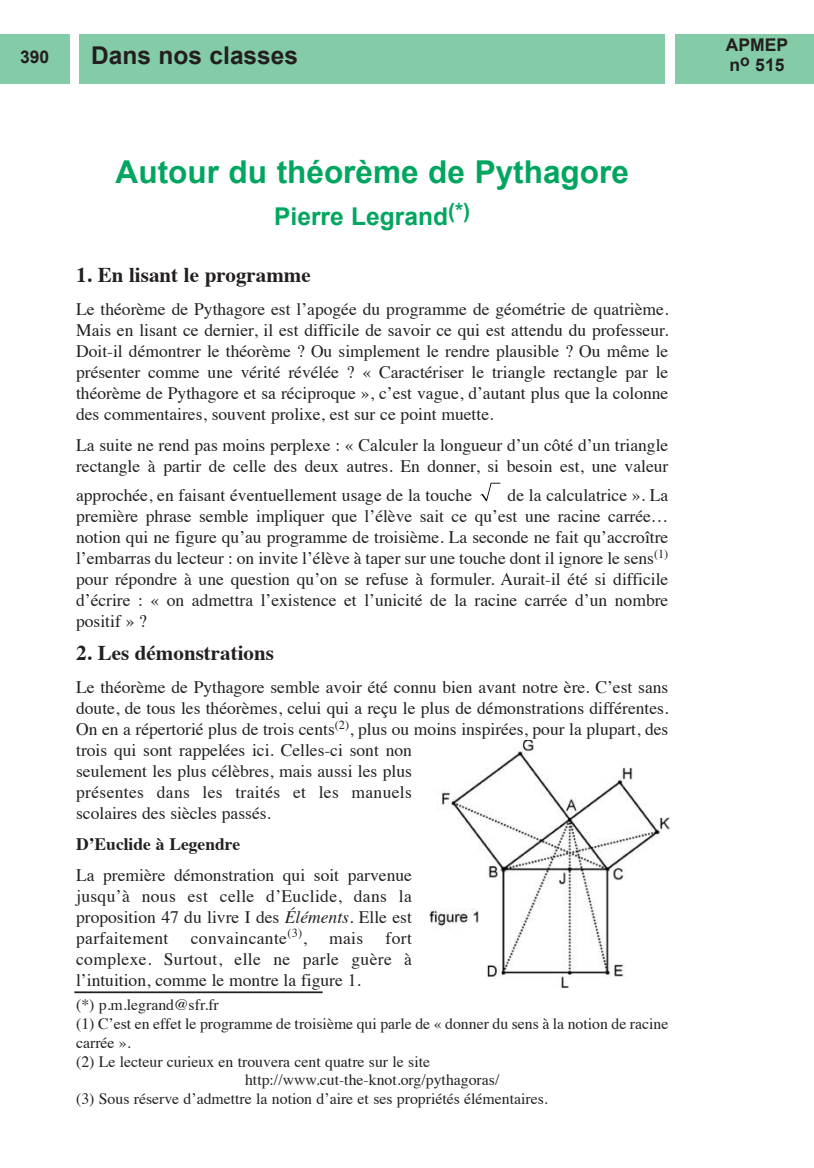
<style>
.page{position:relative;width:814px;height:1168px;background:#fff}
.page>*{position:absolute;margin:0;border:0;box-sizing:border-box;transform-origin:0 0}
.t1{font:700 31.5px "Arial";color:#00a65f}
.t2{font:700 24.5px "Arial";color:#00a65f}
.t3{font:700 24.5px "Arial";color:#231f20}
.t4{font:700 21px "Times";color:#231f20}
.t5{font:17.5px/21px "Times";color:#231f20;text-align:justify}
.t6{font:700 17.5px "Times";color:#231f20}
.t7{font:17.5px "Times";letter-spacing:.02em;color:#231f20}
.t8{font:700 17.5px/19.6px "Arial";color:#231f20}
.t9{font:15.75px "Times";color:#231f20}
.s1{font-style:italic}
</style>
<div class="page">
<svg style="left:480px;top:483px;width:20px;height:18px"></svg>
<div style="left:0;top:34px;width:69px;height:49px;background:#84cba7"></div>
<div style="left:79px;top:34px;width:586px;height:49px;background:#84cba7"></div>
<div style="left:675px;top:34px;width:138px;height:49px;background:#84cba7"></div>
<hr style="left:74px;top:991px;width:248px;height:2px;background:#231f20">
<img style="left:430px;top:740px;width:239px;height:248px">
<p class="t8" style="left:20px;top:47px;width:31px">390</p>
<h2 class="t3" style="left:91px;top:42px;width:208px">Dans nos classes</h2>
<p class="t8" style="left:725px;top:35px;width:64px">APMEP n<sup>o</sup> 515</p>
<h1 class="t1" style="left:116px;top:154px;width:514px">Autour du théorème de Pythagore</h1>
<h2 class="t2" style="left:274px;top:203px;width:197px">Pierre Legrand<sup>(*)</sup></h2>
<p class="t4" style="left:76px;top:266px;width:236px">1. En lisant le programme</p>
<p class="t5" style="left:76px;top:300px;width:593px">Le théorème de Pythagore est l’apogée du programme de géométrie de quatrième.<br>Mais en lisant ce dernier, il est difficile de savoir ce qui est attendu du professeur.<br>Doit-il démontrer le théorème ? Ou simplement le rendre plausible ? Ou même le présenter comme une vérité révélée ? « Caractériser le triangle rectangle par le théorème de Pythagore et sa réciproque », c’est vague, d’autant plus que la colonne des commentaires, souvent prolixe, est sur ce point muette.</p>
<p class="t5" style="left:76px;top:436px;width:593px">La suite ne rend pas moins perplexe : « Calculer la longueur d’un côté d’un triangle rectangle à partir de celle des deux autres. En donner, si besoin est, une valeur</p>
<p class="t5" style="left:76px;top:486px;width:397px">approchée, en faisant éventuellement usage de la touche</p>
<p class="t5" style="left:76px;top:486px;width:593px;text-indent:431px">de la calculatrice ». La première phrase semble impliquer que l’élève sait ce qu’est une racine carrée… notion qui ne figure qu’au programme de troisième. La seconde ne fait qu’accroître l’embarras du lecteur : on invite l’élève à taper sur une touche dont il ignore le sens<sup>(1) </sup>pour répondre à une question qu’on se refuse à formuler. Aurait-il été si difficile d’écrire : « on admettra l’existence et l’unicité de la racine carrée d’un nombre positif » ?</p>
<p class="t4" style="left:76px;top:644px;width:199px">2. Les démonstrations</p>
<p class="t5" style="left:76px;top:678px;width:593px;text-align:left">Le théorème de Pythagore semble avoir été connu bien avant notre ère. C’est sans doute, de tous les théorèmes, celui qui a reçu le plus de démonstrations différentes.<br>On en a répertorié plus de trois cents<sup>(2)</sup>, plus ou moins inspirées, pour la plupart, des trois qui sont rappelées ici. Celles-ci sont non<br>seulement les plus célèbres, mais aussi les plus<br>présentes dans les traités et les manuels<br>scolaires des siècles passés.</p>
<p class="t6" style="left:76px;top:836px;width:165px">D’Euclide à Legendre</p>
<p class="t5" style="left:76px;top:866px;width:337px">La première démonstration qui soit parvenue jusqu’à nous est celle d’Euclide, dans la proposition 47 du livre I des <span class="s1">Éléments</span>. Elle est parfaitement</p>
<p class="t7" style="left:191px;top:930px;width:117px">convaincante<sup>(3)</sup>,</p>
<p class="t5" style="left:329px;top:929px;width:36px">mais</p>
<p class="t5" style="left:76px;top:929px;width:337px;text-indent:309px">fort complexe. Surtout, elle ne parle guère à l’intuition, comme le montre la figure 1.</p>
<p class="t9" style="left:76px;top:998px;width:144px">(*) p.m.legrand@sfr.fr</p>
<p class="t9" style="left:76px;top:1017px;width:593px">(1) C’est en effet le programme de troisième qui parle de « donner du sens à la notion de racine</p>
<p class="t9" style="left:76px;top:1036px;width:56px">carrée ».</p>
<p class="t9" style="left:76px;top:1054px;width:355px">(2) Le lecteur curieux en trouvera cent quatre sur le site</p>
<p class="t9" style="left:245px;top:1073px;width:256px">http://www.cut-the-knot.org/pythagoras/</p>
<p class="t9" style="left:76px;top:1092px;width:473px">(3) Sous réserve d’admettre la notion d’aire et ses propriétés élémentaires.</p>
</div>
